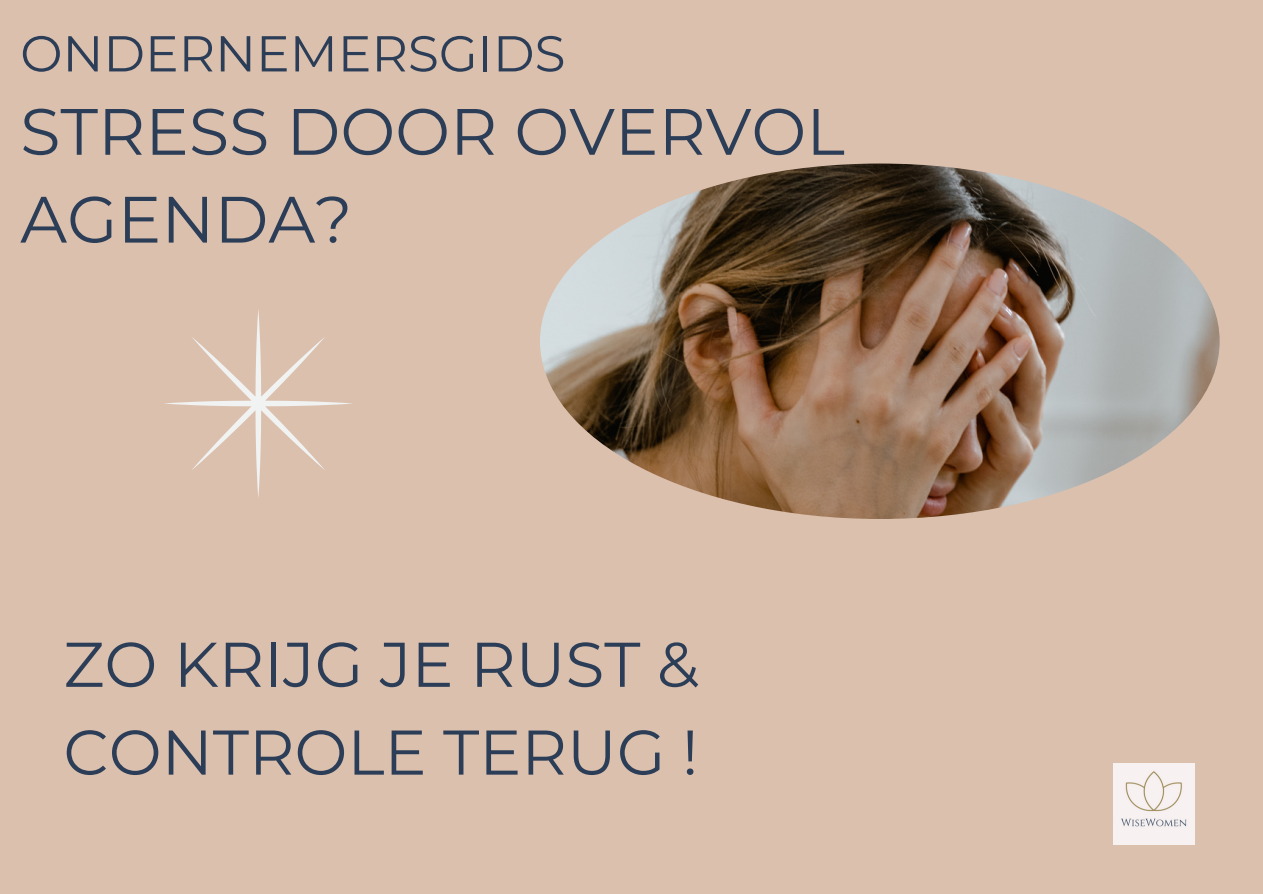
<style>
.page{position:relative;width:1263px;height:894px;background:#fff}
.page>*{position:absolute;margin:0;border:0;box-sizing:border-box;transform-origin:0 0}
.t1{font:65.4px/87.8px "Montserrat";color:#2c3e57}
.t2{font:63px/87.8px "Montserrat";color:#2c3e57}
.t3{font:50.4px "Montserrat";color:#2c3e57}
</style>
<div class="page">
<div style="left:0;top:0;width:1263px;height:893px;background:#dbc0ae"></div>
<img style="left:540px;top:163px;width:680px;height:355px;border-radius:50%">
<svg style="left:164px;top:310px;width:188px;height:187px"></svg>
<img style="left:1113px;top:763px;width:81px;height:81px">
<p class="t3" style="left:20px;top:23px;width:547px">ONDERNEMERSGIDS</p>
<p class="t1" style="left:20px;top:87px;width:826px">STRESS DOOR OVERVOL<br>AGENDA?</p>
<h1 class="t2" style="left:63px;top:620px;width:637px">ZO KRIJG JE RUST &amp;<br>CONTROLE TERUG !</h1>
</div>
